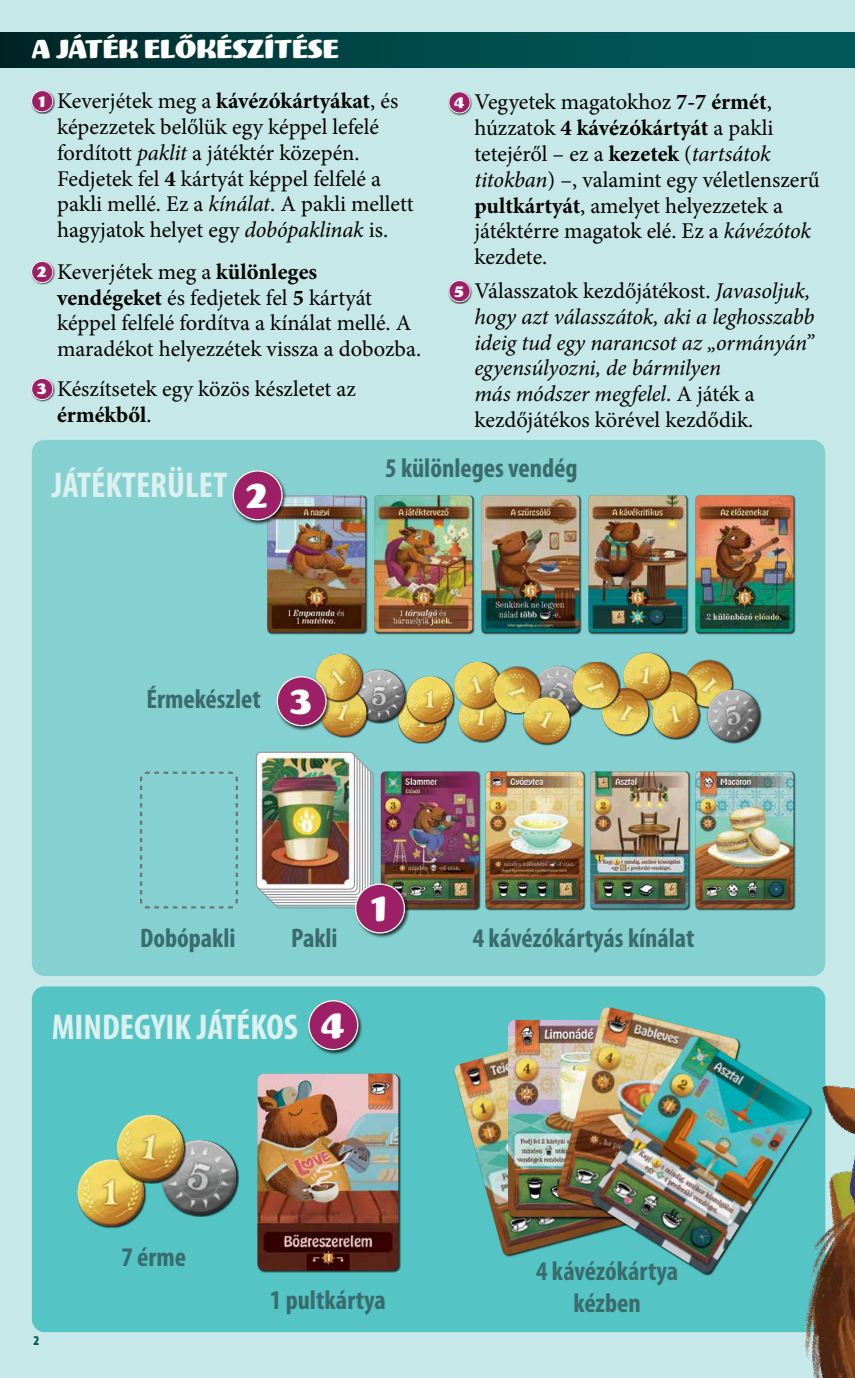
<style>
.page{position:relative;width:855px;height:1378px;background:#c7e8e8}
.page>*{position:absolute;margin:0;border:0;box-sizing:border-box;transform-origin:0 0}
.t1{font:700 condensed 36px "Myriad Pro";color:#dcf0ef}
.t2{font:35.77px "Meatball";color:#fff}
.t3{font:700 condensed 27px/32.4px "Myriad Pro";color:#3a6b6d;text-align:center}
.t4{font:27px "Meatball";color:#fff}
.t5{font:22.5px/25.9px "Minion Pro";color:#000}
.t6{font:italic 22.5px/25.9px "Minion Pro";letter-spacing:-.005em;color:#000}
.t7{font:15.53px "Meatball";color:#fff}
.t8{font:900 condensed 13.5px "Myriad Pro";color:#005859}
.s1{font-weight:700}
.s2{font-style:italic}
.s3{font-style:normal}
</style>
<div class="page">
<div style="left:32px;top:986px;width:793px;height:346px;background:#55c4c5;border-radius:13px"></div>
<div style="left:32px;top:440px;width:793px;height:536px;background:#85d0d1;border-radius:13px"></div>
<div style="left:380px;top:771px;width:101px;height:139px;background:#000;opacity:.75"></div>
<img style="left:381px;top:771px;width:98px;height:137px">
<div style="left:267px;top:495px;width:100px;height:139px;background:#000;opacity:.75"></div>
<img style="left:267px;top:495px;width:98px;height:137px">
<div style="left:374px;top:495px;width:100px;height:139px;background:#000;opacity:.75"></div>
<img style="left:374px;top:495px;width:98px;height:137px">
<div style="left:257px;top:1073px;width:144px;height:200px;background:#000;opacity:.75"></div>
<img style="left:257px;top:1073px;width:141px;height:197px">
<img style="left:454px;top:1051px;width:136px;height:204px">
<img style="left:508px;top:1020px;width:48px;height:196px">
<img style="left:556px;top:1007px;width:169px;height:223px">
<img style="left:590px;top:1036px;width:216px;height:237px">
<div style="left:481px;top:495px;width:100px;height:139px;background:#000;opacity:.75"></div>
<img style="left:481px;top:495px;width:98px;height:137px">
<div style="left:588px;top:495px;width:100px;height:139px;background:#000;opacity:.75"></div>
<img style="left:588px;top:495px;width:98px;height:137px">
<div style="left:695px;top:495px;width:100px;height:139px;background:#000;opacity:.75"></div>
<img style="left:695px;top:495px;width:98px;height:137px">
<div style="left:275px;top:770px;width:99px;height:138px;border:1px solid #939598;border-radius:5px"></div>
<div style="left:272px;top:768px;width:99px;height:138px;border:1px solid #939598;border-radius:5px"></div>
<div style="left:269px;top:765px;width:99px;height:138px;border:1px solid #939598;border-radius:5px"></div>
<div style="left:266px;top:762px;width:100px;height:138px;border:1px solid #939598;border-radius:5px"></div>
<div style="left:264px;top:760px;width:99px;height:138px;border:1px solid #939598;border-radius:5px"></div>
<div style="left:261px;top:757px;width:99px;height:138px;border:1px solid #939598;border-radius:5px"></div>
<div style="left:258px;top:754px;width:100px;height:138px;border:1px solid #939598;border-radius:5px"></div>
<img style="left:256px;top:752px;width:98px;height:137px">
<div style="left:256px;top:752px;width:99px;height:137px;border:1px solid #939598;border-radius:5px"></div>
<div style="left:485px;top:771px;width:100px;height:139px;background:#000;opacity:.75"></div>
<img style="left:485px;top:771px;width:98px;height:137px">
<div style="left:590px;top:771px;width:100px;height:139px;background:#000;opacity:.75"></div>
<img style="left:590px;top:771px;width:98px;height:137px">
<div style="left:695px;top:771px;width:100px;height:139px;background:#000;opacity:.75"></div>
<img style="left:695px;top:771px;width:98px;height:137px">
<div style="left:0;top:32px;width:855px;height:35px;background:linear-gradient(to right,#002b2b,#006061)"></div>
<svg style="left:140px;top:771px;width:98px;height:138px"></svg>
<div style="left:397px;top:703px;width:49px;height:41px;background:#000;opacity:.75"></div>
<div style="left:405px;top:675px;width:49px;height:38px;background:#fff;opacity:.75"></div>
<div style="left:405px;top:684px;width:49px;height:40px;background:#000;opacity:.75"></div>
<div style="left:77px;top:1159px;width:70px;height:70px;background:#000;opacity:.75"></div>
<div style="left:77px;top:1159px;width:68px;height:51px;background:#fff;opacity:.75"></div>
<div style="left:77px;top:1170px;width:68px;height:56px;background:#000;opacity:.75"></div>
<div style="left:352px;top:669px;width:55px;height:54px;background:#000;opacity:.75"></div>
<div style="left:352px;top:668px;width:54px;height:42px;background:#fff;opacity:.75"></div>
<div style="left:352px;top:678px;width:54px;height:44px;background:#000;opacity:.75"></div>
<svg style="left:112px;top:1114px;width:127px;height:110px"></svg>
<svg style="left:315px;top:654px;width:60px;height:84px"></svg>
<svg style="left:446px;top:652px;width:316px;height:94px"></svg>
<img style="left:806px;top:953px;width:49px;height:425px">
<div style="left:31px;top:90px;width:24px;height:24px;background:#000;opacity:.75"></div>
<div style="left:32px;top:91px;width:21px;height:21px;background:#9d2066;border-radius:50%"></div>
<div style="left:31px;top:90px;width:22px;height:22px;border:1px solid #fff;border-radius:50%"></div>
<div style="left:354px;top:883px;width:56px;height:55px;background:#000;opacity:.75"></div>
<div style="left:356px;top:884px;width:48px;height:49px;background:#9d2066;border-radius:50%"></div>
<div style="left:355px;top:883px;width:50px;height:50px;border:1px solid #fff;border-radius:50%"></div>
<div style="left:232px;top:470px;width:56px;height:55px;background:#000;opacity:.75"></div>
<div style="left:233px;top:471px;width:49px;height:49px;background:#9d2066;border-radius:50%"></div>
<div style="left:232px;top:470px;width:51px;height:50px;border:1px solid #fff;border-radius:50%"></div>
<div style="left:276px;top:675px;width:56px;height:56px;background:#000;opacity:.75"></div>
<div style="left:277px;top:677px;width:49px;height:48px;background:#9d2066;border-radius:50%"></div>
<div style="left:276px;top:676px;width:51px;height:50px;border:1px solid #fff;border-radius:50%"></div>
<div style="left:308px;top:999px;width:55px;height:56px;background:#000;opacity:.75"></div>
<div style="left:309px;top:1001px;width:49px;height:48px;background:#9d2066;border-radius:50%"></div>
<div style="left:308px;top:1000px;width:50px;height:50px;border:1px solid #fff;border-radius:50%"></div>
<div style="left:31px;top:261px;width:24px;height:24px;background:#000;opacity:.75"></div>
<div style="left:32px;top:261px;width:21px;height:22px;background:#9d2066;border-radius:50%"></div>
<div style="left:31px;top:261px;width:22px;height:22px;border:1px solid #fff;border-radius:50%"></div>
<div style="left:448px;top:91px;width:24px;height:24px;background:#000;opacity:.75"></div>
<div style="left:449px;top:92px;width:21px;height:21px;background:#9d2066;border-radius:50%"></div>
<div style="left:448px;top:91px;width:22px;height:22px;border:1px solid #fff;border-radius:50%"></div>
<div style="left:448px;top:280px;width:24px;height:24px;background:#000;opacity:.75"></div>
<div style="left:449px;top:281px;width:21px;height:21px;background:#9d2066;border-radius:50%"></div>
<div style="left:448px;top:280px;width:22px;height:22px;border:1px solid #fff;border-radius:50%"></div>
<div style="left:31px;top:377px;width:24px;height:25px;background:#000;opacity:.75"></div>
<div style="left:32px;top:378px;width:21px;height:21px;background:#9d2066;border-radius:50%"></div>
<div style="left:31px;top:378px;width:22px;height:22px;border:1px solid #fff;border-radius:50%"></div>
<p class="t4" style="left:32px;top:34px;width:308px">A JÁTÉK ELŐKÉSZÍTÉSE</p>
<p class="t5" style="left:57px;top:88px;width:358px">Keverjétek meg a <span class="s1">kávézókártyákat</span>, és képezzetek belőlük egy képpel lefelé fordított <span class="s2">paklit</span> a játéktér közepén.<br>Fedjetek fel <span class="s1">4</span> kártyát képpel felfelé a pakli mellé. Ez a <span class="s2">kínálat</span>. A pakli mellett hagyjatok helyet egy <span class="s2">dobópaklinak</span> is.</p>
<p class="t5" style="left:57px;top:259px;width:365px">Keverjétek meg a <span class="s1">különleges vendégeket</span> és fedjetek fel <span class="s1">5</span> kártyát képpel felfelé fordítva a kínálat mellé. A maradékot helyezzétek vissza a dobozba.</p>
<p class="t7" style="left:38px;top:93px;width:9px">1</p>
<p class="t7" style="left:37px;top:263px;width:11px">2</p>
<p class="t7" style="left:37px;top:380px;width:11px">3</p>
<p class="t5" style="left:57px;top:376px;width:300px">Készítsetek egy közös készletet az <span class="s1">érmékből</span>.</p>
<p class="t7" style="left:454px;top:94px;width:12px">4</p>
<p class="t7" style="left:454px;top:283px;width:11px">5</p>
<p class="t5" style="left:474px;top:89px;width:347px">Vegyetek magatokhoz <span class="s1">7-7 érmét</span>, húzzatok <span class="s1">4 kávézókártyát</span> a pakli tetejéről – ez a <span class="s1">kezetek</span> (<span class="s2">tartsátok titokban</span>) –, valamint egy véletlenszerű <span class="s1">pultkártyát</span>, amelyet helyezzetek a játéktérre magatok elé. Ez a <span class="s2">kávézótok </span>kezdete.</p>
<p class="t6" style="left:474px;top:278px;width:341px"><span class="s3">Válasszatok kezdőjátékost.</span> Javasoljuk, hogy azt válasszátok, aki a leghosszabb ideig tud egy narancsot az „ormányán” egyensúlyozni, de bármilyen<br>más módszer megfelel<span class="s3">. A játék a kezdőjátékos körével kezdődik.</span></p>
<h1 class="t1" style="left:52px;top:463px;width:177px">JÁTÉKTERÜLET</h1>
<h2 class="t2" style="left:246px;top:476px;width:23px">2</h2>
<p class="t3" style="left:146px;top:682px;width:116px">Érmekészlet</p>
<h2 class="t2" style="left:290px;top:681px;width:23px">3</h2>
<p class="t3" style="left:385px;top:451px;width:194px">5 különleges vendég</p>
<p class="t3" style="left:140px;top:921px;width:97px">Dobópakli</p>
<p class="t3" style="left:291px;top:921px;width:48px">Pakli</p>
<h1 class="t1" style="left:52px;top:1004px;width:248px">MINDEGYIK JÁTÉKOS</h1>
<h2 class="t2" style="left:321px;top:1005px;width:25px">4</h2>
<h2 class="t2" style="left:371px;top:889px;width:18px">1</h2>
<p class="t3" style="left:473px;top:921px;width:223px">4 kávézókártyás kínálat</p>
<p class="t8" style="left:33px;top:1332px;width:7px">2</p>
<p class="t3" style="left:121px;top:1240px;width:66px">7 érme</p>
<p class="t3" style="left:270px;top:1283px;width:117px">1 pultkártya</p>
<p class="t3" style="left:536px;top:1254px;width:144px">4 kávézókártya kézben</p>
</div>
